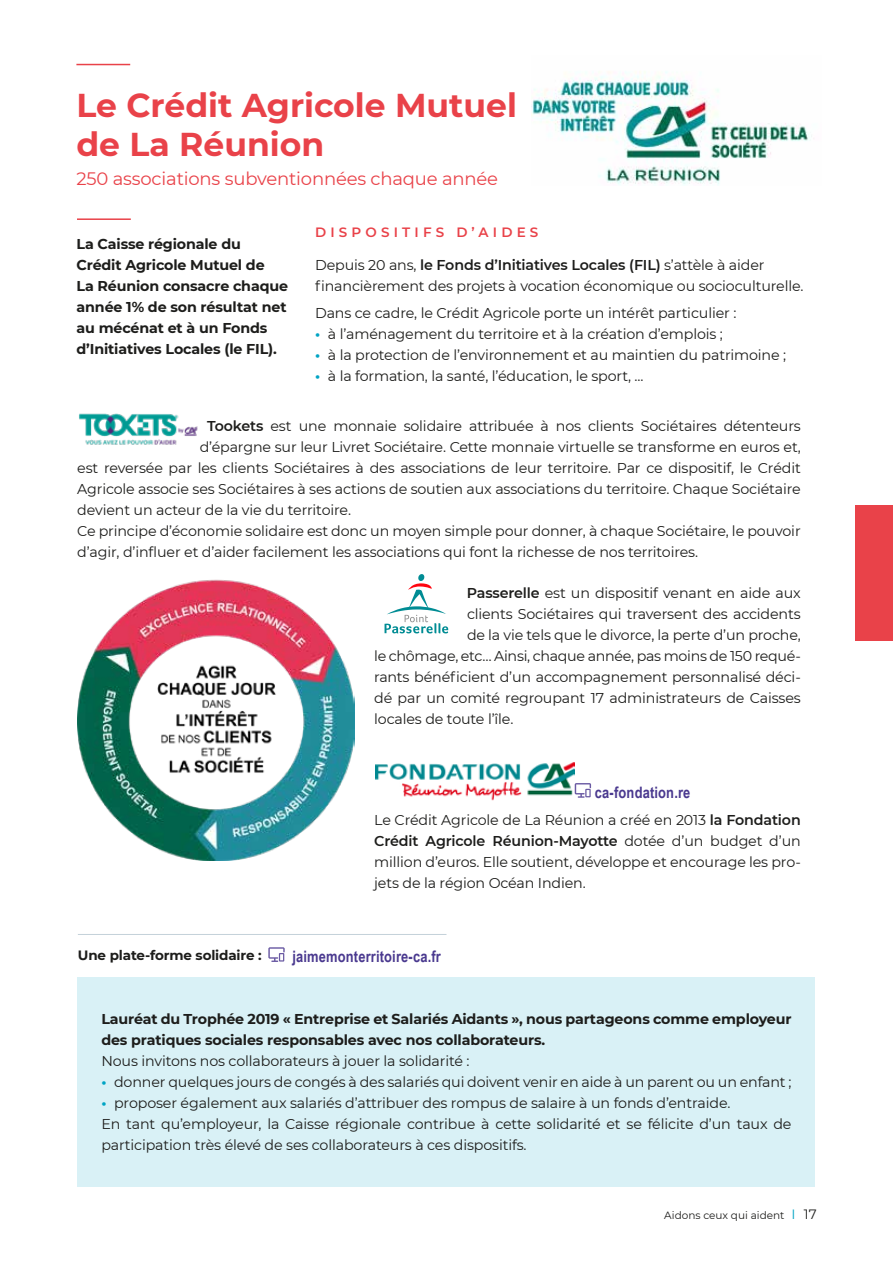
<style>
.page{position:relative;width:893px;height:1263px;background:#fff}
.page>*{position:absolute;margin:0;border:0;box-sizing:border-box;transform-origin:0 0}
.t1{font:700 33px/39px "Montserrat";color:#e94249}
.t2{font:18px "Montserrat";letter-spacing:-.01em;color:#e94249}
.t3{font:700 15.75px "Arial Narrow";letter-spacing:.01em;color:#4a398f}
.t4{font:14.25px/21px "Montserrat";letter-spacing:-.01em;color:#1d1d1b}
.t5{font:700 14.25px/21px "Montserrat";letter-spacing:-.01em;color:#1d1d1b}
.t6{font:700 13.5px "Montserrat";letter-spacing:-.01em;color:#1d1d1b}
.t7{font:600 13.5px "Montserrat";letter-spacing:.31em;color:#e94249}
.t8{font:10.5px "Montserrat";color:#1d1d1b}
.s1{font-weight:600}
.s2{font-weight:700;color:#00a4c4}
.s3{font-size:13.5px;color:#00a4c4}
.s4{font-size:13.5px}
</style>
<div class="page">
<hr style="left:76px;top:64px;width:54px;height:1px;background:#e94249">
<div style="left:78px;top:977px;width:737px;height:209px;background:#d9f1f6"></div>
<hr style="left:77px;top:218px;width:54px;height:2px;background:#e94249">
<img style="left:531px;top:71px;width:281px;height:114px">
<img style="left:375px;top:762px;width:199px;height:39px">
<svg style="left:575px;top:783px;width:16px;height:15px"></svg>
<img style="left:79px;top:413px;width:119px;height:32px">
<svg style="left:385px;top:574px;width:63px;height:59px"></svg>
<div style="left:856px;top:505px;width:37px;height:135px;background:#e94249"></div>
<img style="left:77px;top:579px;width:278px;height:282px">
<svg style="left:268px;top:947px;width:17px;height:15px"></svg>
<hr style="left:78px;top:934px;width:368px;height:1px;background:#c4d1d9">
<h1 class="t1" style="left:76px;top:84px;width:442px">Le Crédit Agricole Mutuel de La Réunion</h1>
<p class="t2" style="left:77px;top:166px;width:423px">250 associations subventionnées chaque année</p>
<p class="t7" style="left:315px;top:223px;width:225px">DISPOSITIFS D’AIDES</p>
<p class="t5" style="left:77px;top:233px;width:213px">La Caisse régionale du<br>Crédit Agricole Mutuel de<br>La Réunion consacre chaque année 1% de son résultat net au mécénat et à un Fonds d’Initiatives Locales (le FIL).</p>
<p class="t4" style="left:315px;top:254px;width:490px">Depuis 20 ans, <span class="s1">le Fonds d’Initiatives Locales (FIL)</span> s’attèle à aider financièrement des projets à vocation économique ou socioculturelle.</p>
<p class="t4" style="left:315px;top:302px;width:423px">Dans ce cadre, le Crédit Agricole porte un intérêt particulier :</p>
<p class="t4" style="left:315px;top:323px;width:409px"><span class="s2">•</span> à l’aménagement du territoire et à la création d’emplois ;</p>
<p class="t4" style="left:315px;top:344px;width:473px"><span class="s2">•</span> à la protection de l’environnement et au maintien du patrimoine ;</p>
<p class="t4" style="left:315px;top:365px;width:330px"><span class="s2">•</span> à la formation, la santé, l’éducation, le sport, ...</p>
<p class="t4" style="left:207px;top:415px;width:595px"><span class="s1">Tookets</span> est une monnaie solidaire attribuée à nos clients Sociétaires détenteurs</p>
<p class="t4" style="left:200px;top:436px;width:602px">d’épargne sur leur Livret Sociétaire. Cette monnaie virtuelle se transforme en euros et,</p>
<p class="t4" style="left:77px;top:457px;width:725px">est reversée par les clients Sociétaires à des associations de leur territoire. Par ce dispositif, le Crédit</p>
<p class="t4" style="left:77px;top:478px;width:725px">Agricole associe ses Sociétaires à ses actions de soutien aux associations du territoire. Chaque Sociétaire</p>
<p class="t4" style="left:77px;top:499px;width:275px">devient un acteur de la vie du territoire.</p>
<p class="t4" style="left:77px;top:520px;width:725px">Ce principe d’économie solidaire est donc un moyen simple pour donner, à chaque Sociétaire, le pouvoir</p>
<p class="t4" style="left:77px;top:541px;width:622px">d’agir, d’influer et d’aider facilement les associations qui font la richesse de nos territoires.</p>
<p class="t4" style="left:467px;top:582px;width:335px"><span class="s1">Passerelle</span> est un dispositif venant en aide aux</p>
<p class="t4" style="left:467px;top:603px;width:335px">clients Sociétaires qui traversent des accidents</p>
<p class="t4" style="left:467px;top:624px;width:335px">de la vie tels que le divorce, la perte d’un proche,</p>
<p class="t4" style="left:374px;top:645px;width:428px">le chômage, etc… Ainsi, chaque année, pas moins de 150 requé-</p>
<p class="t4" style="left:374px;top:666px;width:428px">rants bénéficient d’un accompagnement personnalisé déci-</p>
<p class="t4" style="left:374px;top:687px;width:428px">dé par un comité regroupant 17 administrateurs de Caisses</p>
<p class="t4" style="left:374px;top:708px;width:141px">locales de toute l’île.</p>
<p class="t3" style="left:595px;top:780px;width:97px">ca-fondation.re</p>
<p class="t4" style="left:374px;top:809px;width:428px;text-align:justify">Le Crédit Agricole de La Réunion a créé en 2013 <span class="s1">la Fondation Crédit Agricole Réunion-Mayotte</span> dotée d’un budget d’un million d’euros. Elle soutient, développe et encourage les pro&shy;jets de la région Océan Indien.</p>
<p class="t6" style="left:78px;top:946px;width:185px">Une plate-forme solidaire :</p>
<p class="t3" style="left:292px;top:944px;width:150px">jaimemonterritoire-ca.fr</p>
<p class="t5" style="left:101px;top:1008px;width:692px">Lauréat du Trophée 2019 « Entreprise et Salariés Aidants », nous partageons comme employeur des pratiques sociales responsables avec nos collaborateurs.</p>
<p class="t4" style="left:101px;top:1050px;width:370px">Nous invitons nos collaborateurs à jouer la solidarité :</p>
<p class="t4" style="left:101px;top:1071px;width:692px"><span class="s2">•</span> donner quelques jours de congés à des salariés qui doivent venir en aide à un parent ou un enfant ;</p>
<p class="t4" style="left:101px;top:1092px;width:692px"><span class="s2">•</span> proposer également aux salariés d’attribuer des rompus de salaire à un fonds d’entraide.<br>En tant qu’employeur, la Caisse régionale contribue à cette solidarité et se félicite d’un taux de participation très élevé de ses collaborateurs à ces dispositifs.</p>
<p class="t8" style="left:664px;top:1208px;width:154px">Aidons ceux qui aident <span class="s3">I</span> <span class="s4">17</span></p>
</div>
